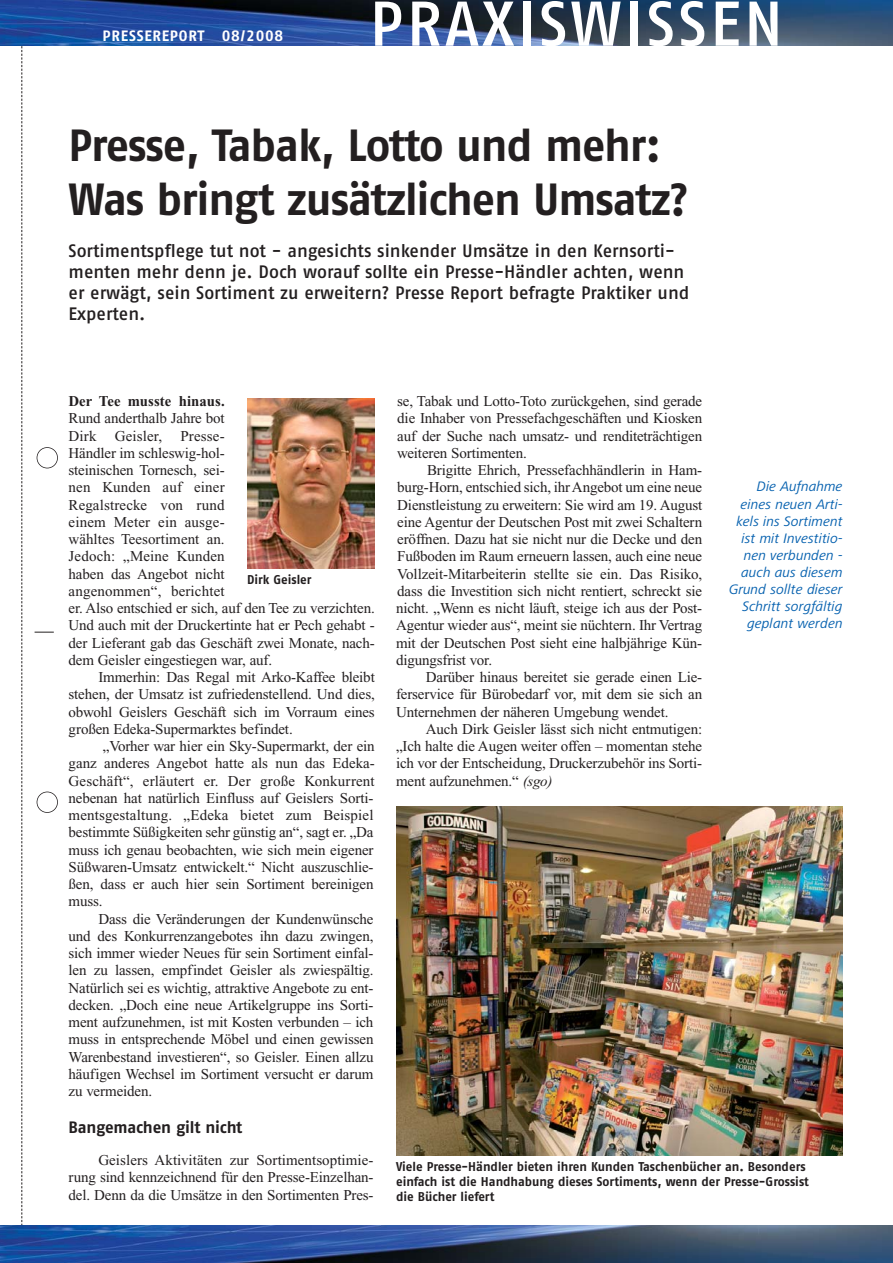
<style>
.page{position:relative;width:893px;height:1263px;background:#fff}
.page>*{position:absolute;margin:0;border:0;box-sizing:border-box;transform-origin:0 0}
.t1{font:63px "Fago No Med Tf";letter-spacing:.05em;color:#fff}
.t2{font:45px/54px "Fago No Bold Tf";letter-spacing:-.025em;color:#231f20}
.t3{font:18px/21px "Fago No Med Tf";color:#231f20}
.t4{font:16.5px "Fago No Bold Tf";letter-spacing:-.01em;color:#231f20}
.t5{font:15px/17.2px "Times New Roman";letter-spacing:-.01em;color:#231f20;text-align:justify}
.t6{font:15px "Fago No Bold Tf";letter-spacing:.05em;color:#fff}
.t7{font:15px "Fago No Regular Tf";letter-spacing:.05em;color:#fff}
.t8{font:700 15px "Times New Roman";letter-spacing:.005em;color:#231f20}
.t9{font:italic 14.25px/17.1px "Frutiger Next LT Regular";color:#0661af;text-align:right}
.t10{font:12.75px/15px "Fago No Bold Tf";color:#231f20}
.s1{font-family:"Fago No Bold Tf"}
.s2{font-style:italic}
</style>
<div class="page">
<svg style="left:21px;top:45px;width:1px;height:1181px"></svg>
<img style="left:1px;top:0;width:892px;height:45px">
<svg style="left:35px;top:632px;width:19px;height:1px"></svg>
<div style="left:37px;top:792px;width:21px;height:21px;border:2px solid #231f20;border-radius:50%"></div>
<div style="left:37px;top:447px;width:21px;height:21px;border:2px solid #231f20;border-radius:50%"></div>
<img style="left:1px;top:1226px;width:892px;height:37px">
<img style="left:247px;top:398px;width:128px;height:170px">
<img style="left:396px;top:807px;width:446px;height:348px">
<p class="t6" style="left:103px;top:30px;width:182px">PRESSEREPORT 08/2008</p>
<h1 class="t1" style="left:369px;top:1px;width:415px">PRAXISWISSEN</h1>
<p class="t7" style="left:511px;top:30px;width:180px"><span class="s1">PRESSE</span>REPORT <span class="s1">08</span>/2006</p>
<h2 class="t2" style="left:69px;top:122px;width:622px">Presse, Tabak, Lotto und mehr:<br>Was bringt zusätzlichen Umsatz?</h2>
<p class="t3" style="left:69px;top:242px;width:622px">Sortimentspflege tut not - angesichts sinkender Umsätze in den Kernsorti&shy;menten mehr denn je. Doch worauf sollte ein Presse-Händler achten, wenn er erwägt, sein Sortiment zu erweitern? Presse Report befragte Praktiker und Experten.</p>
<p class="t8" style="left:69px;top:396px;width:158px">Der Tee musste hinaus.</p>
<p class="t5" style="left:69px;top:411px;width:308px;text-align:left">Rund anderthalb Jahre bot<br>Dirk Geisler, Presse-<br>Händler im schleswig-hol-<br>steinischen Tornesch, sei-<br>nen Kunden auf einer<br>Regalstrecke von rund<br>einem Meter ein ausge-<br>wähltes Teesortiment an.<br>Jedoch: „Meine Kunden<br>haben das Angebot nicht<br>angenommen“, berichtet<br>er. Also entschied er sich, auf den Tee zu verzichten.<br>Und auch mit der Druckertinte hat er Pech gehabt - der Lieferant gab das Geschäft zwei Monate, nach&shy;dem Geisler eingestiegen war, auf.</p>
<p class="t5" style="left:69px;top:670px;width:308px;text-indent:30px">Immerhin: Das Regal mit Arko-Kaffee bleibt stehen, der Umsatz ist zufriedenstellend. Und dies, obwohl Geislers Geschäft sich im Vorraum eines großen Edeka-Supermarktes befindet.</p>
<p class="t5" style="left:69px;top:739px;width:308px;text-indent:34px">„Vorher war hier ein Sky-Supermarkt, der ein ganz anderes Angebot hatte als nun das Edeka-Geschäft“, erläutert er. Der große Konkurrent nebenan hat natürlich Einfluss auf Geislers Sorti&shy;mentsgestaltung. „Edeka bietet zum Beispiel bestimmte Süßigkeiten sehr günstig an“, sagt er. „Da muss ich genau beobachten, wie sich mein eigener Süßwaren-Umsatz entwickelt.“ Nicht auszuschlie&shy;ßen, dass er auch hier sein Sortiment bereinigen muss.</p>
<p class="t5" style="left:69px;top:911px;width:306px;text-indent:30px">Dass die Veränderungen der Kundenwünsche und des Konkurrenzangebotes ihn dazu zwingen, sich immer wieder Neues für sein Sortiment einfal&shy;len zu lassen, empfindet Geisler als zwiespältig.<br>Natürlich sei es wichtig, attraktive Angebote zu ent&shy;decken. „Doch eine neue Artikelgruppe ins Sorti&shy;ment aufzunehmen, ist mit Kosten verbunden – ich muss in entsprechende Möbel und einen gewissen Warenbestand investieren“, so Geisler. Einen allzu häufigen Wechsel im Sortiment versucht er darum zu vermeiden.</p>
<p class="t4" style="left:69px;top:1121px;width:175px">Bangemachen gilt nicht</p>
<p class="t5" style="left:69px;top:1153px;width:306px;text-indent:30px">Geislers Aktivitäten zur Sortimentsoptimie&shy;rung sind kennzeichnend für den Presse-Einzelhan&shy;del. Denn da die Umsätze in den Sortimenten Pres-</p>
<p class="t10" style="left:247px;top:573px;width:66px">Dirk Geisler</p>
<p class="t5" style="left:397px;top:394px;width:306px">se, Tabak und Lotto-Toto zurückgehen, sind gerade die Inhaber von Pressefachgeschäften und Kiosken auf der Suche nach umsatz- und renditeträchtigen weiteren Sortimenten.</p>
<p class="t5" style="left:396px;top:463px;width:308px;text-indent:31px">Brigitte Ehrich, Pressefachhändlerin in Ham&shy;burg-Horn, entschied sich, ihr Angebot um eine neue Dienstleistung zu erweitern: Sie wird am 19. August eine Agentur der Deutschen Post mit zwei Schaltern eröffnen. Dazu hat sie nicht nur die Decke und den Fußboden im Raum erneuern lassen, auch eine neue Vollzeit-Mitarbeiterin stellte sie ein. Das Risiko, dass die Investition sich nicht rentiert, schreckt sie nicht. „Wenn es nicht läuft, steige ich aus der Post-Agentur wieder aus“, meint sie nüchtern. Ihr Vertrag mit der Deutschen Post sieht eine halbjährige Kün&shy;digungsfrist vor.</p>
<p class="t5" style="left:396px;top:670px;width:308px;text-indent:30px">Darüber hinaus bereitet sie gerade einen Lie&shy;ferservice für Bürobedarf vor, mit dem sie sich an Unternehmen der näheren Umgebung wendet.</p>
<p class="t5" style="left:396px;top:722px;width:308px;text-indent:30px">Auch Dirk Geisler lässt sich nicht entmutigen: „Ich halte die Augen weiter offen – momentan stehe ich vor der Entscheidung, Druckerzubehör ins Sorti&shy;ment aufzunehmen.“ <span class="s2">(sgo)</span></p>
<p class="t9" style="left:729px;top:479px;width:115px">Die Aufnahme eines neuen Arti&shy;kels ins Sortiment ist mit Investitio&shy;nen verbunden - auch aus diesem<br>Grund sollte dieser<br>Schritt sorgfältig geplant werden</p>
<p class="t10" style="left:396px;top:1160px;width:414px">Viele Presse-Händler bieten ihren Kunden Taschenbücher an. Besonders einfach ist die Handhabung dieses Sortiments, wenn der Presse-Grossist die Bücher liefert</p>
</div>
